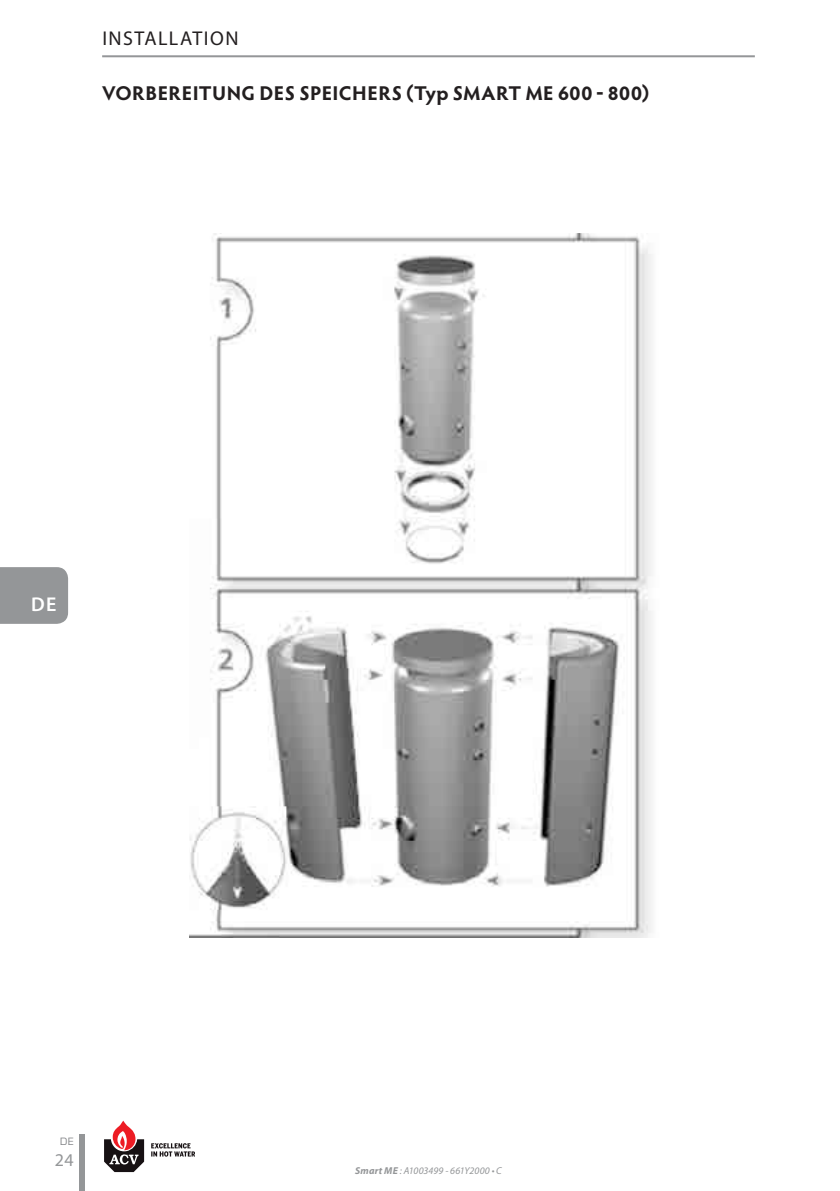
<style>
.page{position:relative;width:840px;height:1191px;background:#fff}
.page>*{position:absolute;margin:0;border:0;box-sizing:border-box;transform-origin:0 0}
.t1{font:700 20px "Hypatia Sans Pro";letter-spacing:.025em;color:#231f20}
.t2{font:20px "Myriad Pro";letter-spacing:.07em;color:#231f20}
.t3{font:600 20px "Myriad Pro";color:#fff}
.t4{font:18px "Myriad Pro";color:#949698}
.t5{font:italic 10px "Myriad Pro";letter-spacing:.005em;color:#949698}
.t6{font:9.8px "Eurostile LT Std";color:#808285}
.s1{font-weight:700}
</style>
<div class="page">
<div style="left:0;top:567px;width:68px;height:57px;background:#949698"></div>
<hr style="left:102px;top:55px;width:652px;height:2px;background:#949698">
<div style="left:79px;top:1134px;width:6px;height:57px;background:#949698"></div>
<svg style="left:104px;top:1120px;width:90px;height:53px"></svg>
<img style="left:189px;top:233px;width:463px;height:704px">
<p class="t2" style="left:102px;top:26px;width:138px">INSTALLATION</p>
<p class="t1" style="left:102px;top:79px;width:548px">VORBEREITUNG DES SPEICHERS (Typ SMART ME 600 - 800)</p>
<p class="t3" style="left:31px;top:592px;width:27px">DE</p>
<p class="t6" style="left:60px;top:1135px;width:15px">de</p>
<p class="t4" style="left:55px;top:1149px;width:20px">24</p>
<p class="t5" style="left:355px;top:1164px;width:148px"><span class="s1">Smart ME</span> : A1003499 - 661Y2000 • C</p>
</div>
